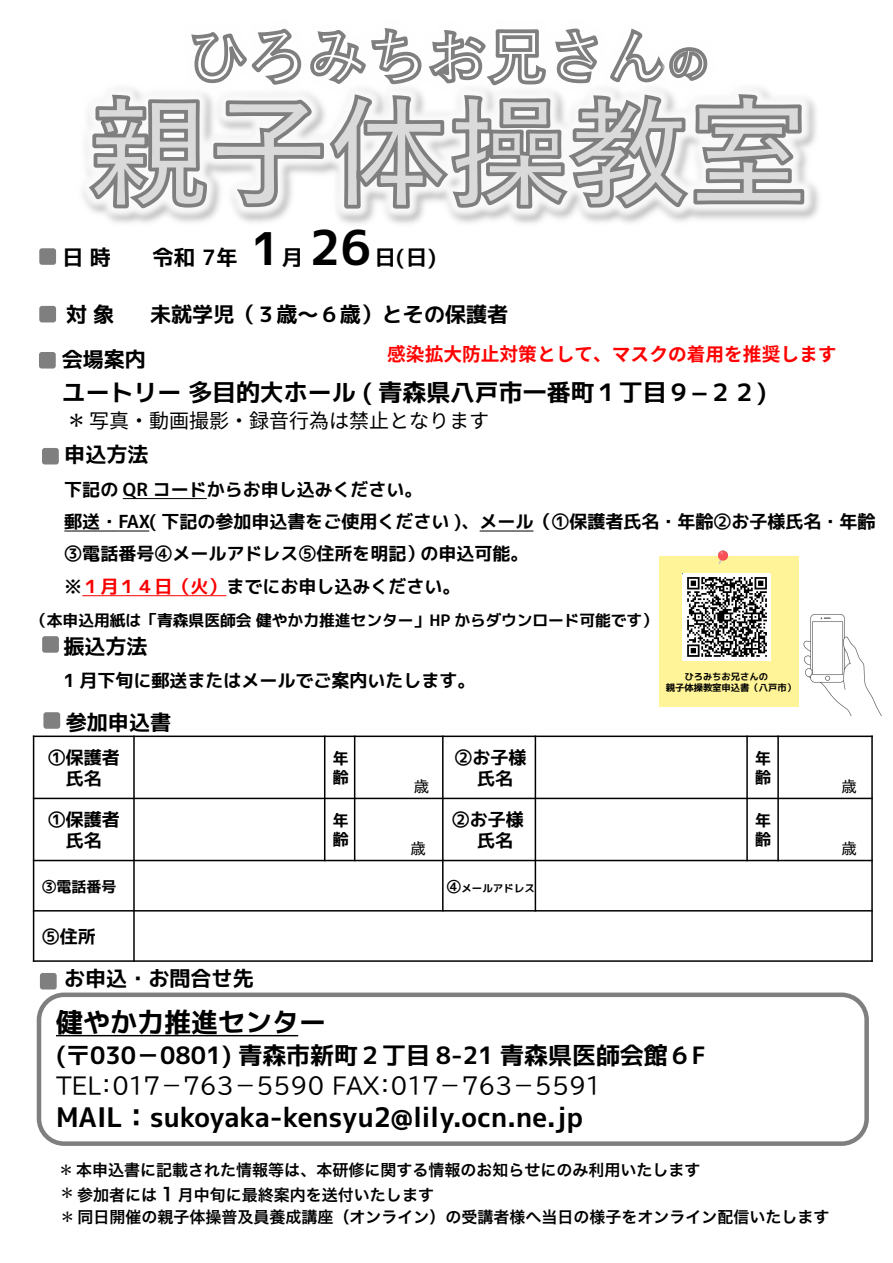
<style>
.page{position:relative;width:893px;height:1263px;background:#fff}
.page>*{position:absolute;margin:0;border:0;box-sizing:border-box;transform-origin:0 0}
.t1{font:48px "mplus 1 c bold";color:#000}
.t2{font:27px "mplus 1 c bold";color:#000}
.t3{font:24px "mplus 1 c bold";color:#000}
.t4{font:22.5px "BIZUDP Gothic";color:#000}
.t5{font:21px "mplus 1 c bold";color:#000}
.t6{font:19.95px "Source Han Sans JP";color:#000}
.t7{font:700 18.75px "Source Han Sans JP";color:#f00}
.t8{font:18px/21.6px "mplus 1 c bold";color:#000;text-align:center}
.t9{font:16.05px/24.8px "Hira Kaku Pro N W6";color:#000}
.t10{font:15.9px/18.9px "mplus 1 c bold";color:#000}
.t11{font:15.75px "mplus 1 c bold";color:#000}
.t12{font:15px "mplus 1 c bold";color:#000}
.t13{font:14.85px "BIZUDP Gothic";color:#000}
.t14{font:10.5px "mplus 1 c bold";letter-spacing:.005em;color:#000}
.t15{font:9.3px/11.2px "mplus 1 c bold";color:#000}
.s1{font-size:45px}
.s2{font-family:"Adobe Heiti Std"}
.s3{color:#fa0000}
.s4{font-size:15px}
.s5{font-size:18px}
</style>
<div class="page">
<div style="left:39px;top:352px;width:17px;height:17px;background:#7f7f7f;border-radius:3px"></div>
<div style="left:42px;top:448px;width:17px;height:16px;background:#7f7f7f;border-radius:3px"></div>
<hr style="left:123px;top:498px;width:84px;height:1px;background:#000">
<hr style="left:64px;top:531px;width:54px;height:1px;background:#000">
<hr style="left:118px;top:531px;width:31px;height:1px;background:#000">
<hr style="left:480px;top:531px;width:53px;height:1px;background:#000">
<div style="left:39px;top:306px;width:17px;height:16px;background:#7f7f7f;border-radius:3px"></div>
<div style="left:37px;top:992px;width:832px;height:154px;border:4px solid #7f7f7f;border-radius:25px"></div>
<div style="left:40px;top:973px;width:17px;height:16px;background:#7f7f7f;border-radius:3px"></div>
<svg style="left:56px;top:1035px;width:242px;height:1px"></svg>
<hr style="left:82px;top:595px;width:144px;height:1px;background:#fa0000">
<svg style="left:191px;top:28px;width:517px;height:46px"></svg>
<img style="left:196px;top:74px;width:508px;height:3px">
<img style="left:82px;top:77px;width:737px;height:147px">
<svg style="left:86px;top:92px;width:720px;height:120px"></svg>
<div style="left:39px;top:248px;width:17px;height:17px;background:#7f7f7f;border-radius:3px"></div>
<div style="left:42px;top:636px;width:17px;height:17px;background:#7f7f7f;border-radius:3px"></div>
<hr style="left:133px;top:736px;width:2px;height:124px;background:#000">
<hr style="left:133px;top:860px;width:2px;height:102px;background:#000">
<hr style="left:324px;top:736px;width:1px;height:125px;background:#000">
<hr style="left:354px;top:736px;width:1px;height:125px;background:#000">
<hr style="left:442px;top:736px;width:1px;height:175px;background:#000">
<hr style="left:535px;top:736px;width:1px;height:175px;background:#000">
<hr style="left:746px;top:736px;width:2px;height:125px;background:#000">
<hr style="left:777px;top:736px;width:2px;height:125px;background:#000">
<hr style="left:33px;top:798px;width:840px;height:1px;background:#000">
<hr style="left:33px;top:860px;width:840px;height:1px;background:#000">
<hr style="left:33px;top:910px;width:410px;height:1px;background:#000">
<hr style="left:443px;top:910px;width:92px;height:1px;background:#000">
<hr style="left:535px;top:910px;width:338px;height:1px;background:#000">
<hr style="left:33px;top:736px;width:1px;height:226px;background:#000">
<hr style="left:871px;top:736px;width:2px;height:175px;background:#000">
<hr style="left:871px;top:911px;width:2px;height:51px;background:#000">
<hr style="left:33px;top:736px;width:840px;height:1px;background:#000">
<hr style="left:33px;top:960px;width:840px;height:2px;background:#000">
<img style="left:768px;top:598px;width:114px;height:117px">
<div style="left:43px;top:712px;width:17px;height:17px;background:#7f7f7f;border-radius:3px"></div>
<img style="left:659px;top:550px;width:139px;height:156px">
<img style="left:683px;top:573px;width:87px;height:88px">
<p class="t5" style="left:63px;top:242px;width:50px">日時</p>
<p class="t5" style="left:153px;top:242px;width:152px">令和 7年 <span class="s1">1</span>月</p>
<h1 class="t1" style="left:310px;top:213px;width:63px">26</h1>
<p class="t5" style="left:375px;top:242px;width:63px">日(日)</p>
<p class="t5" style="left:66px;top:299px;width:50px">対象</p>
<p class="t5" style="left:150px;top:299px;width:359px">未就学児（３歳～６歳）とその保護者</p>
<p class="t7" style="left:387px;top:343px;width:451px">感染拡大防止対策として、マスクの着用を推奨します</p>
<p class="t5" style="left:62px;top:345px;width:86px">会場案内</p>
<h3 class="t3" style="left:62px;top:375px;width:706px">ユートリー多目的大ホール ( 青森県八戸市一番町１丁目９−２２)</h3>
<p class="t6" style="left:67px;top:410px;width:424px"><span class="s2">＊</span>写真・動画撮影・録音行為は禁止となります</p>
<p class="t5" style="left:64px;top:439px;width:86px">申込方法</p>
<p class="t8" style="left:64px;top:473px;width:813px;line-height:32.4px;text-align:left">下記の QR コードからお申し込みください。<br>郵送・FAX( 下記の参加申込書をご使用ください )、メール（①保護者氏名・年齢②お子様氏名・年齢<br>③電話番号④メールアドレス⑤住所を明記）の申込可能。</p>
<p class="t8" style="left:64px;top:575px;width:398px">※<span class="s3">１月１４日（火）</span>までにお申し込みください。</p>
<p class="t11" style="left:31px;top:609px;width:628px">（本申込用紙は「青森県医師会健やか力推進センター」HP からダウンロード可能です）</p>
<p class="t5" style="left:63px;top:631px;width:86px">振込方法</p>
<p class="t8" style="left:63px;top:670px;width:414px">1 月下旬に郵送またはメールでご案内いたします。</p>
<p class="t5" style="left:66px;top:707px;width:107px">参加申込書</p>
<p class="t15" style="left:666px;top:671px;width:132px;text-indent:19px">ひろみちお兄さんの<br>親子体操教室申込書（八戸市）</p>
<p class="t8" style="left:48px;top:746px;width:74px">①保護者氏名</p>
<p class="t10" style="left:333px;top:749px;width:17px">年齢</p>
<p class="t8" style="left:48px;top:808px;width:74px">①保護者氏名</p>
<p class="t10" style="left:333px;top:811px;width:17px">年齢</p>
<p class="t13" style="left:414px;top:779px;width:16px">歳</p>
<p class="t13" style="left:411px;top:841px;width:16px">歳</p>
<p class="t8" style="left:454px;top:746px;width:73px">②お子様氏名</p>
<p class="t10" style="left:755px;top:749px;width:17px">年齢</p>
<p class="t8" style="left:477px;top:808px;width:48px;text-align:left;text-indent:-25px">②お子様氏名</p>
<p class="t10" style="left:755px;top:811px;width:17px">年齢</p>
<p class="t12" style="left:42px;top:875px;width:76px">③電話番号</p>
<p class="t14" style="left:446px;top:880px;width:90px"><span class="s4">④</span>メールアドレス</p>
<p class="t8" style="left:42px;top:926px;width:55px">⑤住所</p>
<p class="t5" style="left:64px;top:963px;width:191px">お申込・お問合せ先</p>
<h2 class="t2" style="left:56px;top:1003px;width:271px">健やか力推進センター</h2>
<h3 class="t3" style="left:56px;top:1038px;width:651px">(〒030－0801) 青森市新町２丁目 8-21 青森県医師会館６F</h3>
<p class="t4" style="left:56px;top:1074px;width:546px">TEL：０１７－７６３－５５９０ FAX：０１７－７６３－５５９１</p>
<h2 class="t2" style="left:56px;top:1098px;width:528px">MAIL：sukoyaka-kensyu2@lily.ocn.ne.jp</h2>
<p class="t9" style="left:58px;top:1157px;width:644px"><span class="s2">＊</span>本申込書に記載された情報等は、本研修に関する情報のお知らせにのみ利用いたします<span class="s2">＊</span>参加者には <span class="s5">1</span> 月中旬に最終案内を送付いたします</p>
<p class="t9" style="left:59px;top:1204px;width:772px"><span class="s2">＊</span>同日開催の親子体操普及員養成講座（オンライン）の受講者様へ当日の様子をオンライン配信いたします</p>
<p class="t13" style="left:841px;top:779px;width:16px">歳</p>
<p class="t13" style="left:841px;top:841px;width:16px">歳</p>
</div>
